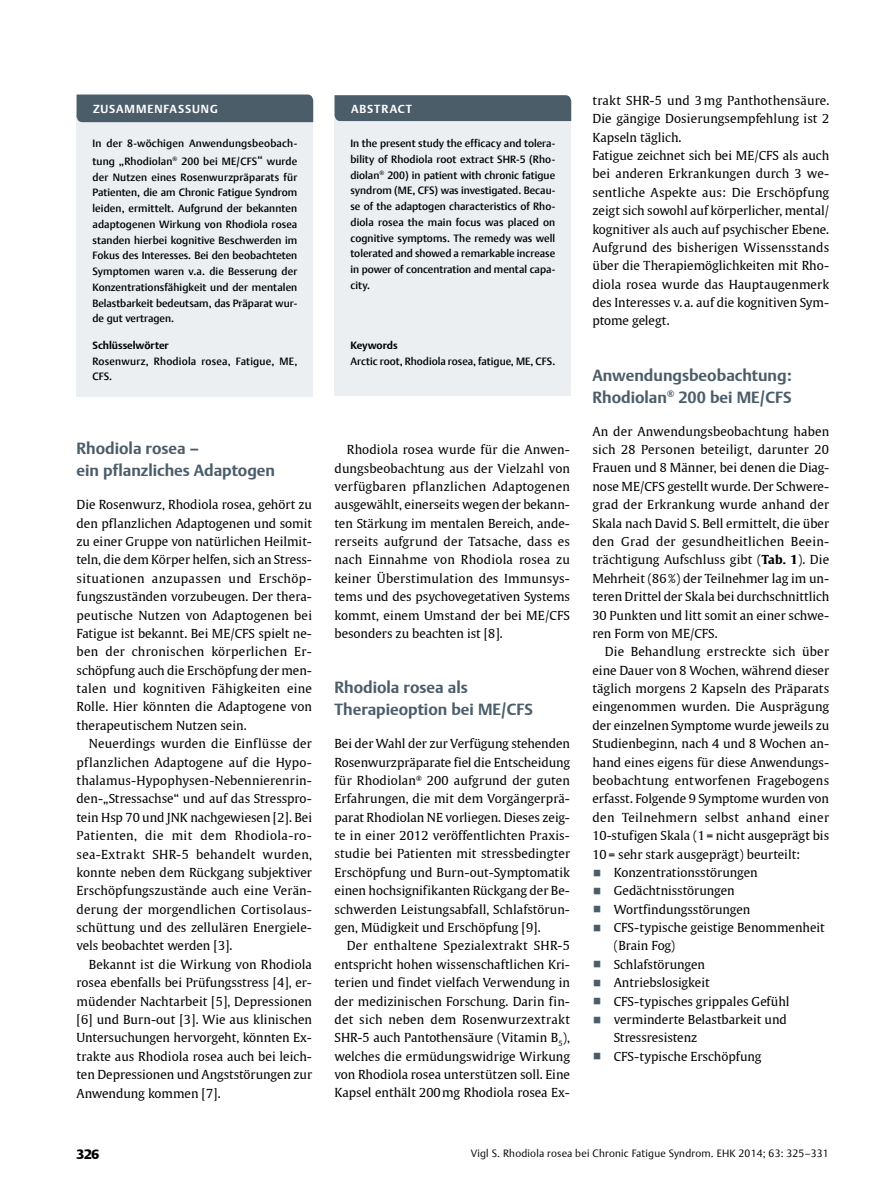
<style>
.page{position:relative;width:893px;height:1191px;background:#fff}
.page>*{position:absolute;margin:0;border:0;box-sizing:border-box;transform-origin:0 0}
.t1{font:700 16.2px/22px "Thieme Argo 2011";color:#4c5d6a}
.t2{font:900 13.5px "Thieme Argo 2011";color:#000}
.t3{font:12.3px/18.5px "Thieme Gulliver 2011";color:#000;text-align:justify}
.t4{font:700 11.7px "Thieme Argo 2011";letter-spacing:.08em;color:#fff}
.t5{font:500 10.5px/15.8px "Thieme Argo 2011";color:#000;text-align:justify}
.t6{font:300 10.5px "Thieme Argo 2011";letter-spacing:.02em;color:#000}
.t7{font:500 10.5px/15.8px "Thieme Argo 2011";letter-spacing:.02em;color:#000}
.t8{font:700 10.5px "Thieme Argo 2011";color:#000}
.s1{font-family:"Thieme Gulliver 2011";font-weight:400;font-size:12.3px}
.s2{font-weight:700}
.s3{font-size:11.25px;color:#4c5d6a}
</style>
<div class="page">
<div style="left:77px;top:115px;width:236px;height:281px;background:#eceff1"></div>
<div style="left:77px;top:94px;width:236px;height:28px;background:#4c5d6a"></div>
<div style="left:334px;top:115px;width:237px;height:280px;background:#eceff1"></div>
<div style="left:334px;top:95px;width:237px;height:26px;background:#4c5d6a"></div>
<p class="t4" style="left:93px;top:102px;width:126px">ZUSAMMENFASSUNG</p>
<p class="t5" style="left:92px;top:134px;width:206px;line-height:18.3px">In der 8-wöchigen Anwendungsbeobach&shy;tung <span class="s1">„</span>Rhodiolan<sup>®</sup> 200 bei ME/CFS<span class="s1">“</span> wurde</p>
<p class="t5" style="left:92px;top:169px;width:206px">der Nutzen eines Rosenwurzpräparats für Patienten, die am Chronic Fatigue Syndrom leiden, ermittelt. Aufgrund der bekannten adaptogenen Wirkung von Rhodiola rosea standen hierbei kognitive Beschwerden im Fokus des Interesses. Bei den beobachteten Symptomen waren v.a. die Besserung der Konzentrationsfähigkeit und der mentalen Belastbarkeit bedeutsam, das Präparat wur&shy;de gut vertragen.</p>
<p class="t8" style="left:92px;top:339px;width:78px">Schlüsselwörter</p>
<p class="t7" style="left:92px;top:353px;width:206px">Rosenwurz, Rhodiola rosea, Fatigue, ME,<br>CFS.</p>
<h1 class="t1" style="left:77px;top:437px;width:200px">Rhodiola rosea –<br>ein pflanzliches Adaptogen</h1>
<p class="t3" style="left:77px;top:496px;width:237px">Die Rosenwurz, Rhodiola rosea, gehört zu den pflanzlichen Adaptogenen und somit zu einer Gruppe von natürlichen Heilmit&shy;teln, die dem Körper helfen, sich an Stress&shy;situationen anzupassen und Erschöp&shy;fungszuständen vorzubeugen. Der thera&shy;peutische Nutzen von Adaptogenen bei Fatigue ist bekannt. Bei ME/CFS spielt ne&shy;ben der chronischen körperlichen Er&shy;schöpfung auch die Erschöpfung der men&shy;talen und kognitiven Fähigkeiten eine Rolle. Hier könnten die Adaptogene von therapeutischem Nutzen sein.</p>
<p class="t3" style="left:77px;top:735px;width:237px;text-indent:12px">Neuerdings wurden die Einflüsse der pflanzlichen Adaptogene auf die Hypo&shy;thalamus-Hypophysen-Nebennierenrin&shy;den-„Stressachse“ und auf das Stresspro&shy;tein Hsp 70 und JNK nachgewiesen [2]. Bei Patienten, die mit dem Rhodiola-ro&shy;sea-Extrakt SHR-5 behandelt wurden, konnte neben dem Rückgang subjektiver Erschöpfungszustände auch eine Verän&shy;derung der morgendlichen Cortisolaus&shy;schüttung und des zellulären Energiele&shy;vels beobachtet werden [3].</p>
<p class="t3" style="left:77px;top:955px;width:237px;text-indent:12px">Bekannt ist die Wirkung von Rhodiola rosea ebenfalls bei Prüfungsstress [4], er&shy;müdender Nachtarbeit [5], Depressionen [6] und Burn-out [3]. Wie aus klinischen Untersuchungen hervorgeht, könnten Ex&shy;trakte aus Rhodiola rosea auch bei leich&shy;ten Depressionen und Angststörungen zur Anwendung kommen [7].</p>
<p class="t4" style="left:351px;top:102px;width:63px">ABSTRACT</p>
<p class="t5" style="left:350px;top:136px;width:206px">In the present study the efficacy and tolera&shy;bility of Rhodiola root extract SHR-5 (Rho&shy;diolan<sup>®</sup> 200) in patient with chronic fatigue syndrom (ME, CFS) was investigated. Becau&shy;se of the adaptogen characteristics of Rho&shy;diola rosea the main focus was placed on cognitive symptoms. The remedy was well tolerated and showed a remarkable increase in power of concentration and mental capa&shy;city.</p>
<p class="t8" style="left:350px;top:339px;width:49px">Keywords</p>
<p class="t5" style="left:350px;top:354px;width:206px">Arctic root, Rhodiola rosea, fatigue, ME, CFS.</p>
<p class="t3" style="left:334px;top:441px;width:237px;text-indent:12px">Rhodiola rosea wurde für die Anwen&shy;dungsbeobachtung aus der Vielzahl von verfügbaren pflanzlichen Adaptogenen ausgewählt, einerseits wegen der bekann&shy;ten Stärkung im mentalen Bereich, ande&shy;rerseits aufgrund der Tatsache, dass es nach Einnahme von Rhodiola rosea zu keiner Überstimulation des Immunsys&shy;tems und des psychovegetativen Systems kommt, einem Umstand der bei ME/CFS besonders zu beachten ist [8].</p>
<h1 class="t1" style="left:334px;top:676px;width:200px">Rhodiola rosea als<br>Therapieoption bei ME/CFS</h1>
<p class="t3" style="left:334px;top:735px;width:237px">Bei der Wahl der zur Verfügung stehenden Rosenwurzpräparate fiel die Entscheidung für Rhodiolan<sup>®</sup> 200 aufgrund der guten Erfahrungen, die mit dem Vorgängerprä&shy;parat Rhodiolan NE vorliegen. Dieses zeig&shy;te in einer 2012 veröffentlichten Praxis&shy;studie bei Patienten mit stressbedingter Erschöpfung und Burn-out-Symptomatik einen hochsignifikanten Rückgang der Be&shy;schwerden Leistungsabfall, Schlafstörun&shy;gen, Müdigkeit und Erschöpfung [9].</p>
<p class="t3" style="left:334px;top:937px;width:237px;text-indent:12px">Der enthaltene Spezialextrakt SHR-5 entspricht hohen wissenschaftlichen Kri&shy;terien und findet vielfach Verwendung in der medizinischen Forschung. Darin fin&shy;det sich neben dem Rosenwurzextrakt SHR-5 auch Pantothensäure (Vitamin B<sub>5</sub>), welches die ermüdungswidrige Wirkung von Rhodiola rosea unterstützen soll. Eine Kapsel enthält 200 mg Rhodiola rosea Ex-</p>
<p class="t3" style="left:592px;top:92px;width:238px;text-align:left">trakt SHR-5 und 3 mg Panthothensäure.<br>Die gängige Dosierungsempfehlung ist 2<br>Kapseln täglich.<br>Fatigue zeichnet sich bei ME/CFS als auch bei anderen Erkrankungen durch 3 we&shy;sentliche Aspekte aus: Die Erschöpfung zeigt sich sowohl auf körperlicher, mental/ kognitiver als auch auf psychischer Ebene.<br>Aufgrund des bisherigen Wissensstands über die Therapiemöglichkeiten mit Rho&shy;diola rosea wurde das Hauptaugenmerk des Interesses v. a. auf die kognitiven Sym&shy;ptome gelegt.</p>
<h1 class="t1" style="left:592px;top:364px;width:201px">Anwendungsbeobachtung:<br>Rhodiolan<sup>®</sup> 200 bei ME/CFS</h1>
<p class="t3" style="left:592px;top:422px;width:238px">An der Anwendungsbeobachtung haben sich 28 Personen beteiligt, darunter 20<br>Frauen und 8 Männer, bei denen die Diag&shy;nose ME/CFS gestellt wurde. Der Schwere&shy;grad der Erkrankung wurde anhand der Skala nach David S. Bell ermittelt, die über den Grad der gesundheitlichen Beein&shy;trächtigung Aufschluss gibt (<span class="s2">Tab. 1</span>). Die Mehrheit (86 %) der Teilnehmer lag im un&shy;teren Drittel der Skala bei durchschnittlich 30 Punkten und litt somit an einer schwe&shy;ren Form von ME/CFS.</p>
<p class="t3" style="left:592px;top:643px;width:238px;text-indent:12px">Die Behandlung erstreckte sich über eine Dauer von 8 Wochen, während dieser täglich morgens 2 Kapseln des Präparats eingenommen wurden. Die Ausprägung der einzelnen Symptome wurde jeweils zu Studienbeginn, nach 4 und 8 Wochen an&shy;hand eines eigens für diese Anwendungs&shy;beobachtung entworfenen Fragebogens erfasst. Folgende 9 Symptome wurden von den Teilnehmern selbst anhand einer 10-stufigen Skala (1 = nicht ausgeprägt bis 10 = sehr stark ausgeprägt) beurteilt:</p>
<p class="t3" style="left:592px;top:863px;width:167px"><span class="s3">■</span> Konzentrationsstörungen</p>
<p class="t3" style="left:592px;top:882px;width:144px"><span class="s3">■</span> Gedächtnisstörungen</p>
<p class="t3" style="left:592px;top:900px;width:159px"><span class="s3">■</span> Wortfindungsstörungen</p>
<p class="t3" style="left:614px;top:919px;width:213px;text-indent:-21px"><span class="s3">■</span> CFS-typische geistige Benommenheit (Brain Fog)</p>
<p class="t3" style="left:592px;top:955px;width:114px"><span class="s3">■</span> Schlafstörungen</p>
<p class="t3" style="left:592px;top:974px;width:119px"><span class="s3">■</span> Antriebslosigkeit</p>
<p class="t3" style="left:592px;top:992px;width:199px"><span class="s3">■</span> CFS-typisches grippales Gefühl</p>
<p class="t3" style="left:614px;top:1010px;width:175px;text-indent:-21px"><span class="s3">■</span> verminderte Belastbarkeit und<br>Stressresistenz</p>
<p class="t3" style="left:592px;top:1047px;width:171px"><span class="s3">■</span> CFS-typische Erschöpfung</p>
<p class="t2" style="left:77px;top:1148px;width:24px">326</p>
<p class="t6" style="left:471px;top:1147px;width:359px">Vigl S. Rhodiola rosea bei Chronic Fatigue Syndrom. EHK 2014; 63: 325–331</p>
</div>
